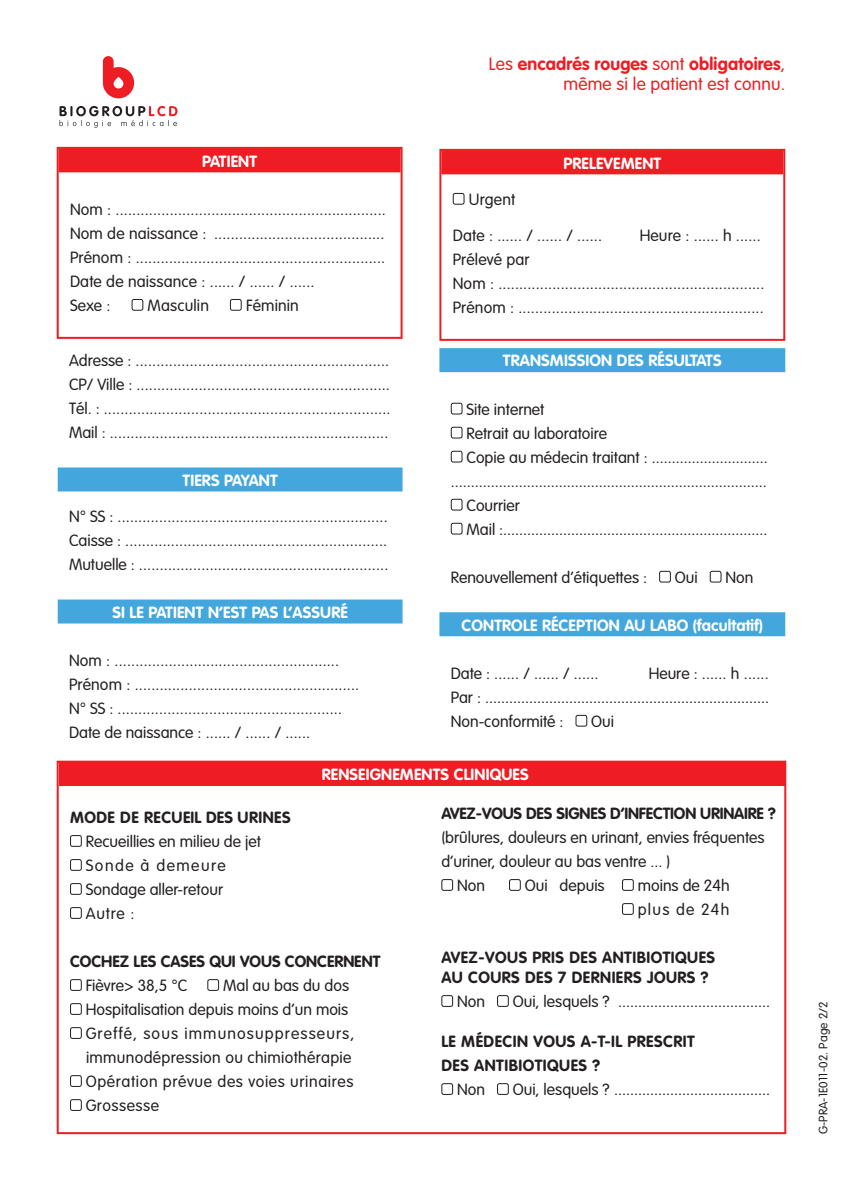
<style>
.page{position:relative;width:842px;height:1191px;background:#fff}
.page>*{position:absolute;margin:0;border:0;box-sizing:border-box;transform-origin:0 0}
.t1{font:300 17.6px/20px "VAG Rounded";letter-spacing:.01em;color:#ee1d23;text-align:right}
.t2{font:300 16px/24px "VAG Rounded";color:#231f20}
.t3{font:700 16px "VAG Rounded";letter-spacing:.015em;color:#231f20}
.t4{font:300 16px/24px "VAG Rounded";letter-spacing:.02em;color:#231f20}
.t5{font:700 16px "VAG Rounded";letter-spacing:.01em;color:#fff}
.t6{font:300 12px "VAG Rounded";letter-spacing:.01em;color:#231f20}
.s1{font-weight:700}
</style>
<div class="page">
<div style="left:58px;top:467px;width:345px;height:24px;background:#43a7dd"></div>
<div style="left:58px;top:599px;width:345px;height:24px;background:#43a7dd"></div>
<div style="left:439px;top:348px;width:346px;height:24px;background:#43a7dd"></div>
<div style="left:439px;top:612px;width:346px;height:24px;background:#43a7dd"></div>
<div style="left:451px;top:403px;width:11px;height:11px;border:1px solid #231f20;border-radius:2px"></div>
<div style="left:451px;top:427px;width:11px;height:11px;border:1px solid #231f20;border-radius:2px"></div>
<div style="left:451px;top:451px;width:11px;height:11px;border:1px solid #231f20;border-radius:2px"></div>
<div style="left:451px;top:499px;width:11px;height:11px;border:1px solid #231f20;border-radius:2px"></div>
<div style="left:451px;top:523px;width:11px;height:11px;border:1px solid #231f20;border-radius:2px"></div>
<div style="left:659px;top:571px;width:12px;height:11px;border:1px solid #231f20;border-radius:2px"></div>
<div style="left:710px;top:571px;width:11px;height:11px;border:1px solid #231f20;border-radius:2px"></div>
<div style="left:575px;top:715px;width:12px;height:11px;border:1px solid #231f20;border-radius:2px"></div>
<div style="left:59px;top:148px;width:342px;height:24px;background:#ee1d23"></div>
<div style="left:132px;top:299px;width:11px;height:12px;border:1px solid #231f20;border-radius:2px"></div>
<div style="left:230px;top:299px;width:12px;height:12px;border:1px solid #231f20;border-radius:2px"></div>
<div style="left:57px;top:147px;width:346px;height:192px;border:2px solid #ee1d23"></div>
<div style="left:441px;top:150px;width:342px;height:24px;background:#ee1d23"></div>
<div style="left:453px;top:193px;width:11px;height:12px;border:1px solid #231f20;border-radius:2px"></div>
<div style="left:439px;top:149px;width:346px;height:192px;border:2px solid #ee1d23"></div>
<div style="left:70px;top:835px;width:12px;height:12px;border:1px solid #231f20;border-radius:2px"></div>
<div style="left:70px;top:859px;width:12px;height:12px;border:1px solid #231f20;border-radius:2px"></div>
<div style="left:70px;top:883px;width:12px;height:12px;border:1px solid #231f20;border-radius:2px"></div>
<div style="left:70px;top:907px;width:12px;height:12px;border:1px solid #231f20;border-radius:2px"></div>
<div style="left:70px;top:979px;width:12px;height:12px;border:1px solid #231f20;border-radius:2px"></div>
<div style="left:207px;top:979px;width:12px;height:12px;border:1px solid #231f20;border-radius:2px"></div>
<div style="left:70px;top:1003px;width:12px;height:12px;border:1px solid #231f20;border-radius:2px"></div>
<div style="left:70px;top:1027px;width:12px;height:12px;border:1px solid #231f20;border-radius:2px"></div>
<div style="left:70px;top:1075px;width:12px;height:12px;border:1px solid #231f20;border-radius:2px"></div>
<div style="left:70px;top:1099px;width:12px;height:12px;border:1px solid #231f20;border-radius:2px"></div>
<div style="left:441px;top:879px;width:12px;height:12px;border:1px solid #231f20;border-radius:2px"></div>
<div style="left:509px;top:879px;width:12px;height:12px;border:1px solid #231f20;border-radius:2px"></div>
<div style="left:622px;top:879px;width:12px;height:12px;border:1px solid #231f20;border-radius:2px"></div>
<div style="left:622px;top:903px;width:12px;height:12px;border:1px solid #231f20;border-radius:2px"></div>
<div style="left:441px;top:995px;width:12px;height:12px;border:1px solid #231f20;border-radius:2px"></div>
<div style="left:497px;top:995px;width:12px;height:12px;border:1px solid #231f20;border-radius:2px"></div>
<div style="left:441px;top:1083px;width:12px;height:12px;border:1px solid #231f20;border-radius:2px"></div>
<div style="left:497px;top:1083px;width:12px;height:12px;border:1px solid #231f20;border-radius:2px"></div>
<div style="left:60px;top:761px;width:725px;height:24px;background:#ee1d23"></div>
<svg style="left:60px;top:106px;width:117px;height:22px"></svg>
<svg style="left:103px;top:56px;width:31px;height:42px"></svg>
<p class="t5" style="left:202px;top:152px;width:56px">PATIENT</p>
<p class="t2" style="left:70px;top:198px;width:317px">Nom : .................................................................<br>Nom de naissance : .........................................<br>Prénom : ............................................................<br>Date de naissance : ...... / ...... / ......<br>Sexe :</p>
<p class="t2" style="left:148px;top:294px;width:63px">Masculin</p>
<p class="t2" style="left:246px;top:294px;width:54px">Féminin</p>
<p class="t2" style="left:69px;top:349px;width:323px;text-align:justify">Adresse : .............................................................<br>CP/ Ville : .............................................................<br>Tél. : .....................................................................<br>Mail : ...................................................................</p>
<p class="t5" style="left:183px;top:471px;width:97px">TIERS PAYANT</p>
<p class="t2" style="left:69px;top:505px;width:321px;text-align:justify">N° SS : .................................................................<br>Caisse : ...............................................................<br>Mutuelle : ............................................................</p>
<p class="t5" style="left:112px;top:603px;width:237px">SI LE PATIENT N’EST PAS L’ASSURÉ</p>
<p class="t2" style="left:69px;top:649px;width:292px">Nom : ......................................................<br>Prénom : ......................................................<br>N° SS : ......................................................<br>Date de naissance : ...... / ...... / ......</p>
<p class="t1" style="left:489px;top:55px;width:298px">Les <span class="s1">ENCADRÉS ROUGES</span> sont <span class="s1">OBLIGATOIRES</span>, même si le patient est connu.</p>
<p class="t5" style="left:563px;top:154px;width:99px">PRELEVEMENT</p>
<p class="t2" style="left:469px;top:188px;width:48px">Urgent</p>
<p class="t2" style="left:453px;top:224px;width:151px">Date : ...... / ...... / ......</p>
<p class="t2" style="left:640px;top:224px;width:123px">Heure : ...... h ......</p>
<p class="t2" style="left:453px;top:248px;width:313px">Prélevé par<br>Nom : ................................................................<br>Prénom : ...........................................................</p>
<p class="t5" style="left:503px;top:351px;width:220px">TRANSMISSION DES RÉSULTATS</p>
<p class="t2" style="left:466px;top:397px;width:79px">Site internet</p>
<p class="t2" style="left:466px;top:421px;width:142px">Retrait au laboratoire</p>
<p class="t2" style="left:466px;top:445px;width:303px">Copie au médecin traitant : .............................</p>
<p class="t2" style="left:451px;top:469px;width:317px">...............................................................................</p>
<p class="t2" style="left:466px;top:493px;width:55px">Courrier</p>
<p class="t2" style="left:466px;top:517px;width:302px">Mail :..................................................................</p>
<p class="t2" style="left:451px;top:565px;width:198px">Renouvellement d’étiquettes :</p>
<p class="t2" style="left:675px;top:565px;width:24px">Oui</p>
<p class="t2" style="left:725px;top:565px;width:29px">Non</p>
<p class="t5" style="left:462px;top:615px;width:303px">CONTROLE RÉCEPTION AU LABO (FACULTATIF)</p>
<p class="t2" style="left:451px;top:661px;width:149px">Date : ...... / ...... / ......</p>
<p class="t2" style="left:451px;top:661px;width:320px;text-align:justify;text-indent:198px">Heure : ...... h ......<br>Par : .......................................................................<br>Non-conformité :</p>
<p class="t2" style="left:591px;top:709px;width:24px">Oui</p>
<p class="t5" style="left:322px;top:764px;width:9px">RENSEI</p>
<p class="t5" style="left:370px;top:764px;width:22px">GNEMENTS</p>
<p class="t5" style="left:454px;top:764px;width:8px">CLINI</p>
<p class="t5" style="left:490px;top:764px;width:22px">QUES</p>
<p class="t3" style="left:70px;top:808px;width:26px">MODE</p>
<p class="t3" style="left:120px;top:808px;width:35px">DE RECU</p>
<p class="t3" style="left:183px;top:808px;width:33px">EIL DES</p>
<p class="t3" style="left:238px;top:808px;width:10px">URINES</p>
<p class="t2" style="left:86px;top:829px;width:177px">Recueillies en milieu de jet<br>Sonde à demeure<br>Sondage aller-retour<br>Autre :</p>
<p class="t3" style="left:70px;top:952px;width:101px">COCHEZ LES CASES</p>
<p class="t3" style="left:209px;top:952px;width:42px">QUI VOUS</p>
<p class="t3" style="left:285px;top:952px;width:11px">CONCERNENT</p>
<p class="t2" style="left:86px;top:973px;width:103px">Fièvre&gt; 38,5 °C</p>
<p class="t4" style="left:86px;top:973px;width:270px;text-indent:137px">Mal au bas du dos<br>Hospitalisation depuis moins d’un mois<br>Greffé, sous immunosuppresseurs, immunodépression ou chimiothérapie<br>Opération prévue des voies urinaires<br>Grossesse</p>
<p class="t3" style="left:441px;top:804px;width:52px">AVEZ-VOUS</p>
<p class="t3" style="left:526px;top:804px;width:10px">DES</p>
<p class="t3" style="left:556px;top:804px;width:33px">SIGNES</p>
<p class="t3" style="left:610px;top:804px;width:24px">D’INFECTION</p>
<p class="t3" style="left:700px;top:804px;width:8px">URINAIRE</p>
<p class="t3" style="left:768px;top:804px;width:9px">?</p>
<p class="t2" style="left:441px;top:825px;width:325px">(brûlures, douleurs en urinant, envies fréquentes</p>
<p class="t2" style="left:441px;top:849px;width:231px">d’uriner, douleur au bas ventre ... )</p>
<p class="t2" style="left:457px;top:873px;width:29px">Non</p>
<p class="t2" style="left:525px;top:873px;width:81px">Oui depuis</p>
<p class="t2" style="left:638px;top:873px;width:93px">moins de 24h plus de 24h</p>
<p class="t3" style="left:441px;top:948px;width:56px">AVEZ-VOUS</p>
<p class="t3" style="left:532px;top:948px;width:9px">PRIS</p>
<p class="t3" style="left:569px;top:948px;width:10px">DES</p>
<p class="t3" style="left:602px;top:948px;width:9px">ANTIBIOTI</p>
<p class="t3" style="left:675px;top:948px;width:23px">QUES</p>
<p class="t3" style="left:441px;top:968px;width:38px">AU COURS</p>
<p class="t3" style="left:525px;top:968px;width:10px">DES</p>
<p class="t3" style="left:558px;top:968px;width:24px">7 DERNIERS</p>
<p class="t3" style="left:647px;top:968px;width:17px">JOURS</p>
<p class="t3" style="left:701px;top:968px;width:9px">?</p>
<p class="t2" style="left:457px;top:989px;width:29px">Non</p>
<p class="t2" style="left:513px;top:989px;width:259px">Oui, lesquels ? ......................................</p>
<p class="t3" style="left:441px;top:1032px;width:31px">LE MÉDECIN</p>
<p class="t3" style="left:533px;top:1032px;width:12px">VOUS</p>
<p class="t3" style="left:581px;top:1032px;width:57px">A-T-IL PRESCRIT</p>
<p class="t3" style="left:441px;top:1056px;width:10px">DES</p>
<p class="t3" style="left:474px;top:1056px;width:9px">ANTIBIOTI</p>
<p class="t3" style="left:547px;top:1056px;width:20px">QUES</p>
<p class="t3" style="left:592px;top:1056px;width:9px">?</p>
<p class="t2" style="left:457px;top:1077px;width:29px">Non</p>
<p class="t2" style="left:513px;top:1077px;width:259px">Oui, lesquels ? .......................................</p>
<p class="t6" style="left:816px;top:1134px;width:135px;rotate:-90deg">G-PRA-1E011-02. Page 2/2</p>
</div>
